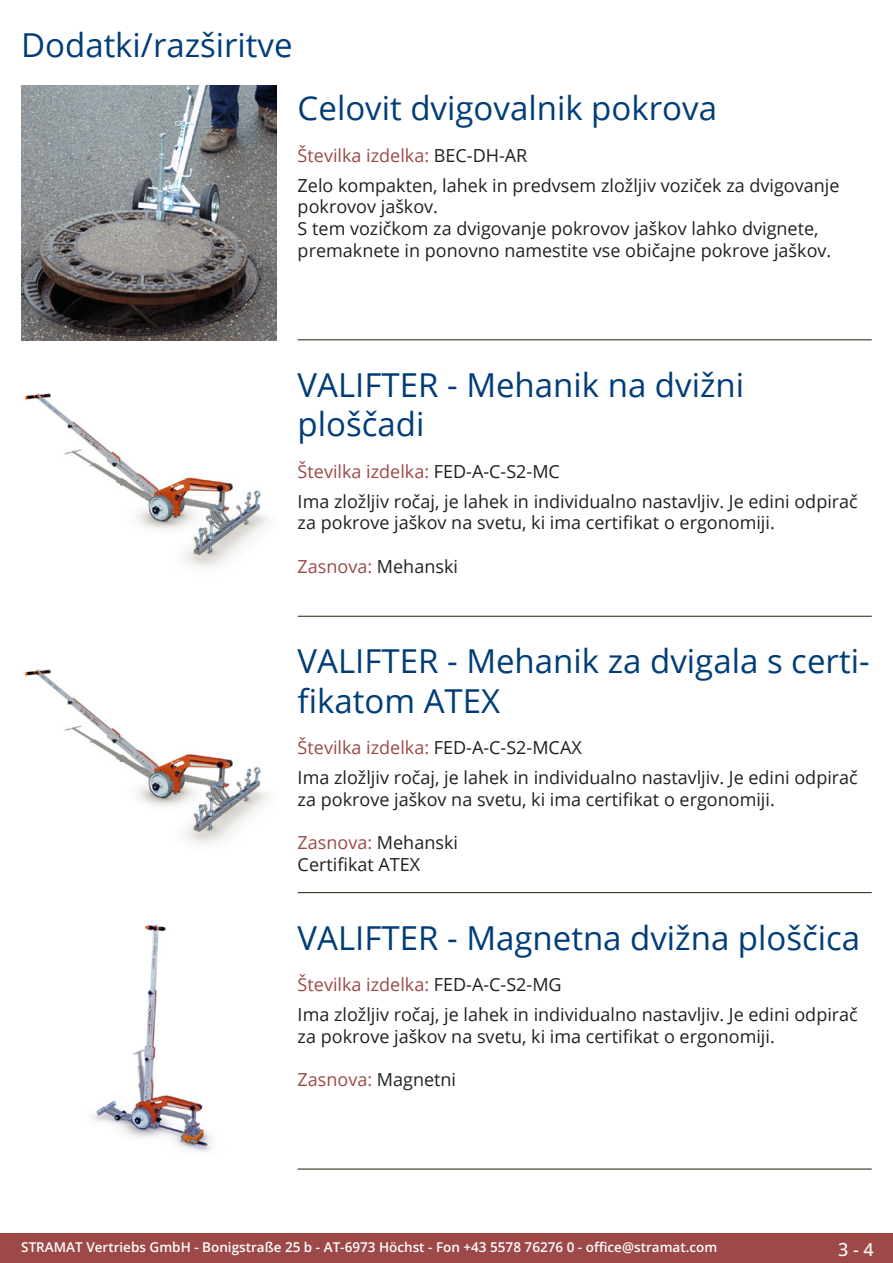
<style>
.page{position:relative;width:893px;height:1263px;background:#fff}
.page>*{position:absolute;margin:0;border:0;box-sizing:border-box;transform-origin:0 0}
.Produkttitel{font:33px/39.6px "Open Sans";color:#003d78}
.RastTitel{font:33px "Open Sans";color:#003d78}
.Beschreibung_Text{font:18px/21.6px "Open Sans";color:#231f20}
.TechDaten_Überschrif{font:18px "Open Sans";color:#9c4948}
.Beschreibung_Text-2{font:18px "Open Sans";color:#9c4948}
.t1{font:500 18px "Open Sans";color:#fff}
.t2{font:600 13.5px "Open Sans";color:#fff}
.s1{color:#231f20}
.s2{color:#9c4948}
</style>
<div class="page">
<div style="left:0;top:1233px;width:893px;height:30px;background:#9c4948"></div>
<hr style="left:298px;top:340px;width:574px;height:1px;background:#201d08">
<hr style="left:298px;top:616px;width:574px;height:1px;background:#201d08">
<hr style="left:298px;top:892px;width:574px;height:1px;background:#201d08">
<hr style="left:298px;top:1169px;width:574px;height:1px;background:#201d08">
<img style="left:21px;top:85px;width:255px;height:255px">
<img style="left:24px;top:393px;width:245px;height:174px">
<img style="left:24px;top:669px;width:245px;height:175px">
<img style="left:92px;top:924px;width:121px;height:228px">
<p class="RastTitel" style="left:21px;top:22px;width:273px">Dodatki/razširitve</p>
<p class="Produkttitel" style="left:298px;top:88px;width:421px">Celovit dvigovalnik pokrova</p>
<p class="TechDaten_Überschrif" style="left:298px;top:143px;width:231px">Številka izdelka: <span class="s1">BEC-DH-AR</span></p>
<p class="Beschreibung_Text" style="left:298px;top:174px;width:543px">Zelo kompakten, lahek in predvsem zložljiv voziček za dvigovanje pokrovov jaškov.<br>S tem vozičkom za dvigovanje pokrovov jaškov lahko dvignete, premaknete in ponovno namestite vse običajne pokrove jaškov.</p>
<p class="Produkttitel" style="left:298px;top:364px;width:448px">VALIFTER - Mehanik na dvižni ploščadi</p>
<p class="TechDaten_Überschrif" style="left:298px;top:459px;width:264px">Številka izdelka: <span class="s1">FED-A-C-S2-MC</span></p>
<p class="Beschreibung_Text" style="left:298px;top:490px;width:562px">Ima zložljiv ročaj, je lahek in individualno nastavljiv. Je edini odpirač za pokrove jaškov na svetu, ki ima certifikat o ergonomiji.</p>
<p class="Beschreibung_Text-2" style="left:298px;top:554px;width:162px">Zasnova: <span class="s1">Mehanski</span></p>
<p class="Produkttitel" style="left:298px;top:640px;width:571px">VALIFTER - Mehanik za dvigala s certi&shy;fikatom ATEX</p>
<p class="TechDaten_Überschrif" style="left:298px;top:735px;width:286px">Številka izdelka: <span class="s1">FED-A-C-S2-MCAX</span></p>
<p class="Beschreibung_Text" style="left:298px;top:766px;width:562px">Ima zložljiv ročaj, je lahek in individualno nastavljiv. Je edini odpirač za pokrove jaškov na svetu, ki ima certifikat o ergonomiji.</p>
<p class="Beschreibung_Text" style="left:298px;top:831px;width:162px"><span class="s2">Zasnova:</span> Mehanski<br>Certifikat ATEX</p>
<p class="Produkttitel" style="left:298px;top:917px;width:564px">VALIFTER - Magnetna dvižna ploščica</p>
<p class="TechDaten_Überschrif" style="left:298px;top:972px;width:266px">Številka izdelka: <span class="s1">FED-A-C-S2-MG</span></p>
<p class="Beschreibung_Text" style="left:298px;top:1003px;width:562px">Ima zložljiv ročaj, je lahek in individualno nastavljiv. Je edini odpirač za pokrove jaškov na svetu, ki ima certifikat o ergonomiji.</p>
<p class="Beschreibung_Text-2" style="left:298px;top:1067px;width:160px">Zasnova: <span class="s1">Magnetni</span></p>
<p class="t2" style="left:21px;top:1238px;width:698px">STRAMAT Vertriebs GmbH - Bonigstraße 25 b - AT-6973 Höchst - Fon +43 5578 76276 0 - office@stramat.com</p>
<p class="t1" style="left:838px;top:1237px;width:37px">3 - 4</p>
</div>
